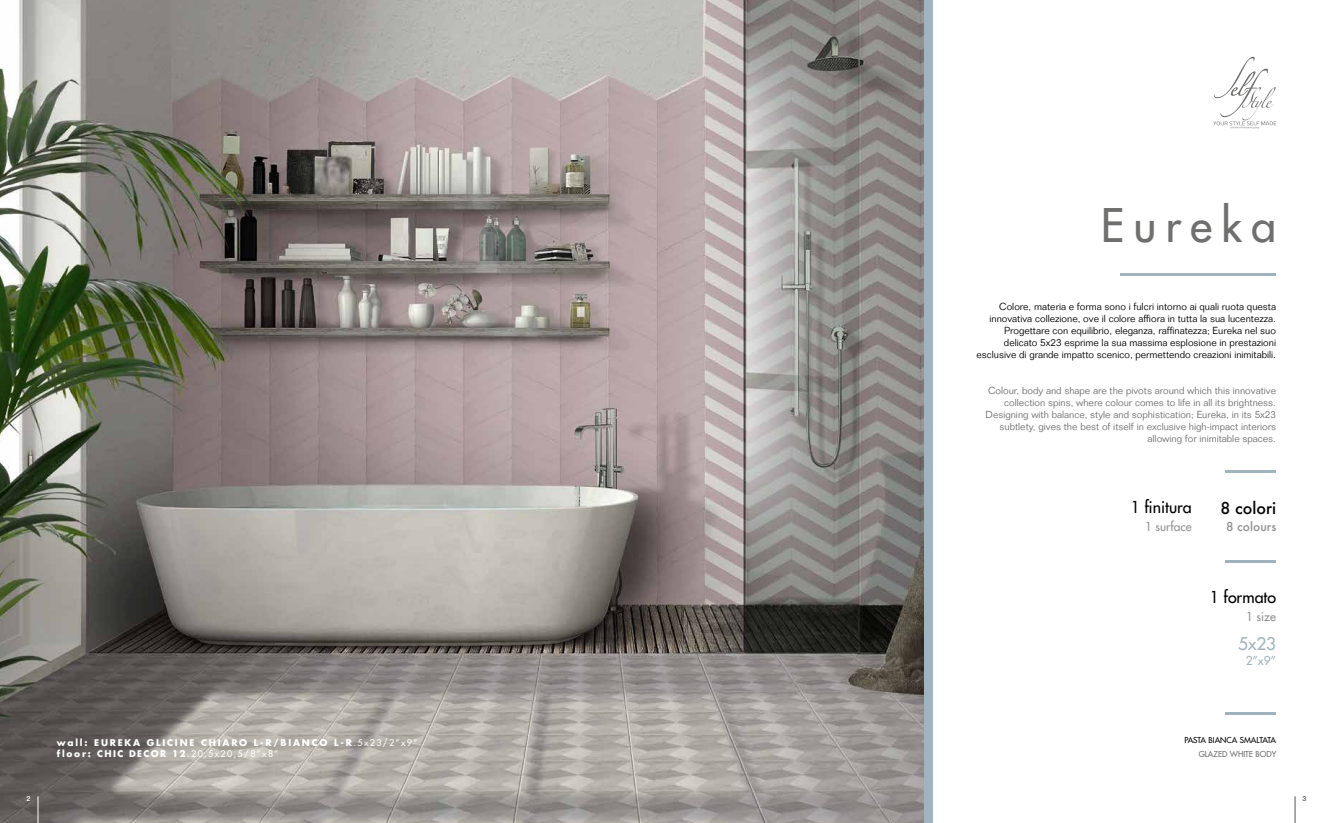
<style>
.page{position:relative;width:1333px;height:823px;background:#fff}
.page>*{position:absolute;margin:0;border:0;box-sizing:border-box;transform-origin:0 0}
.t1{font:45px "Futura LT";letter-spacing:.2em;color:#6f6f6e}
.t2{font:17px "Futura LT";color:#a0b3be}
.t3{font:16px "Futura LT";color:#000}
.t4{font:500 16px "Futura";color:#000}
.t5{font:12px "Futura LT";color:#919292}
.t6{font:500 12px "Futura";color:#919292}
.t7{font:12px "Futura LT";color:#a0b3be}
.t8{font:300 10px/12px "Folio Std";color:#000;text-align:right}
.t9{font:300 10px/12px "Folio Std";color:#6f6f6e;text-align:right}
.t10{font:700 9px/11px "Futura LT";letter-spacing:.2em;color:#fff}
.t11{font:8px "Futura LT";color:#000}
.t12{font:8px "Futura LT";color:#6f6f6e}
.t13{font:500 7px "Helvetica Neue LT Std";color:#fff}
.t14{font:500 7px "Helvetica Neue LT Std";color:#565656}
.s1{font-weight:400}
</style>
<div class="page">
<img style="left:0;top:0;width:924px;height:822px">
<hr style="left:1119px;top:273px;width:156px;height:3px;background:#a0b3be">
<div style="left:924px;top:0;width:9px;height:822px;background:#a0b3be"></div>
<hr style="left:1225px;top:470px;width:50px;height:3px;background:#a0b3be">
<hr style="left:1225px;top:712px;width:50px;height:3px;background:#a0b3be">
<hr style="left:1225px;top:560px;width:50px;height:3px;background:#a0b3be">
<svg style="left:1213px;top:57px;width:63px;height:72px"></svg>
<svg style="left:1294px;top:796px;width:1px;height:26px"></svg>
<svg style="left:37px;top:795px;width:1px;height:27px"></svg>
<h1 class="t1" style="left:1100px;top:196px;width:177px">Eureka</h1>
<p class="t8" style="left:976px;top:300px;width:301px">Colore, materia e forma sono i fulcri intorno ai quali ruota questa innovativa collezione, ove il colore affiora in tutta la sua lucentezza.<br>Progettare con equilibrio, eleganza, raffinatezza; Eureka nel suo delicato 5x23 esprime la sua massima esplosione in prestazioni esclusive di grande impatto scenico, permettendo creazioni inimitabili.</p>
<p class="t9" style="left:985px;top:384px;width:292px">Colour, body and shape are the pivots around which this innovative collection spins, where colour comes to life in all its brightness.<br>Designing with balance, style and sophistication; Eureka, in its 5x23 subtlety, gives the best of itself in exclusive high-impact interiors allowing for inimitable spaces.</p>
<p class="t10" style="left:57px;top:737px;width:362px">wall: EUREKA GLICINE CHIARO L-R/BIANCO L-R<span class="s1">.5x23/2”x9” </span>floor: CHIC DECOR 12<span class="s1">.20,5x20,5/8”x8”</span></p>
<h3 class="t3" style="left:1130px;top:497px;width:63px">1 finitura</h3>
<p class="t5" style="left:1144px;top:518px;width:48px">1 surface</p>
<h3 class="t4" style="left:1220px;top:496px;width:57px">8 colori</h3>
<p class="t6" style="left:1225px;top:518px;width:52px">8 colours</p>
<h3 class="t3" style="left:1209px;top:586px;width:68px">1 formato</h3>
<p class="t5" style="left:1246px;top:608px;width:31px">1 size</p>
<h2 class="t2" style="left:1238px;top:632px;width:39px">5x23</h2>
<p class="t7" style="left:1245px;top:652px;width:32px">2”x9”</p>
<p class="t11" style="left:1184px;top:734px;width:93px">PASTA BIANCA SMALTATA</p>
<p class="t12" style="left:1198px;top:748px;width:79px">GLAZED WHITE BODY</p>
<p class="t13" style="left:27px;top:794px;width:5px">2</p>
<p class="t14" style="left:1302px;top:794px;width:5px">3</p>
</div>
